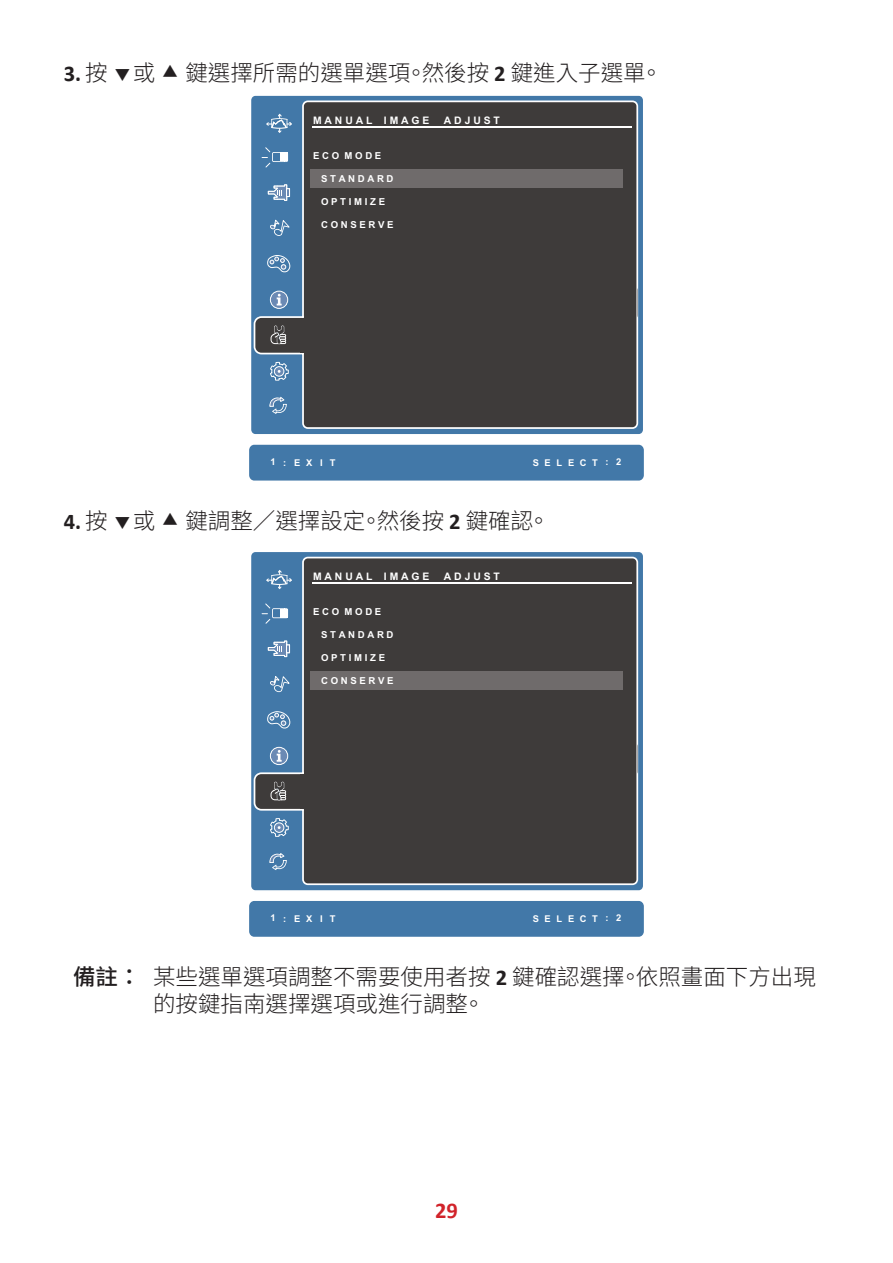
<style>
.page{position:relative;width:893px;height:1263px;background:#fff}
.page>*{position:absolute;margin:0;border:0;box-sizing:border-box;transform-origin:0 0}
.t1{font:300 22.5px/27px "Noto Sans TC";color:#231f20}
.t2{font:700 22.5px "Calibri";color:#231f20}
.t3{font:700 22.5px "Calibri";color:#d1232a}
.t4{font:700 10.35px "Arial";color:#fff}
.t5{font:700 9.6px "Arial";color:#fff}
.t6{font:700 9.3px "Arial";letter-spacing:.62em;color:#fff}
.s1{font-family:"Noto Sans TC";font-weight:300}
.s2{font-family:"Calibri";font-weight:700}
.s3{font-weight:500}
</style>
<div class="page">
<div style="left:249px;top:445px;width:395px;height:35px;background:#4278a8;border-radius:5px"></div>
<svg style="left:251px;top:95px;width:392px;height:339px;background:#5082ae"></svg>
<svg style="left:254px;top:100px;width:384px;height:329px;background:#424448"></svg>
<svg style="left:637px;top:288px;width:1px;height:29px"></svg>
<svg style="left:270px;top:220px;width:19px;height:16px"></svg>
<svg style="left:267px;top:255px;width:23px;height:17px"></svg>
<svg style="left:270px;top:362px;width:19px;height:19px"></svg>
<svg style="left:270px;top:291px;width:18px;height:18px"></svg>
<svg style="left:269px;top:397px;width:18px;height:17px"></svg>
<svg style="left:268px;top:184px;width:22px;height:17px"></svg>
<svg style="left:271px;top:325px;width:15px;height:19px"></svg>
<div style="left:310px;top:169px;width:313px;height:19px;background:#6f6b6b"></div>
<hr style="left:312px;top:126px;width:320px;height:2px;background:#fff">
<svg style="left:262px;top:147px;width:26px;height:21px"></svg>
<svg style="left:266px;top:114px;width:26px;height:19px"></svg>
<svg style="left:300px;top:351px;width:6px;height:2px"></svg>
<div style="left:249px;top:901px;width:395px;height:36px;background:#4278a8;border-radius:5px"></div>
<svg style="left:251px;top:552px;width:392px;height:339px;background:#5283af"></svg>
<svg style="left:254px;top:557px;width:384px;height:328px;background:#424448"></svg>
<svg style="left:637px;top:744px;width:1px;height:30px"></svg>
<svg style="left:270px;top:676px;width:19px;height:16px"></svg>
<svg style="left:267px;top:711px;width:23px;height:17px"></svg>
<svg style="left:270px;top:818px;width:19px;height:19px"></svg>
<svg style="left:270px;top:747px;width:18px;height:18px"></svg>
<svg style="left:269px;top:853px;width:18px;height:17px"></svg>
<svg style="left:268px;top:641px;width:22px;height:16px"></svg>
<svg style="left:271px;top:782px;width:15px;height:18px"></svg>
<div style="left:310px;top:672px;width:313px;height:18px;background:#6f6b6b"></div>
<hr style="left:312px;top:583px;width:320px;height:1px;background:#fff">
<svg style="left:262px;top:603px;width:26px;height:21px"></svg>
<svg style="left:266px;top:570px;width:26px;height:19px"></svg>
<svg style="left:300px;top:807px;width:6px;height:2px"></svg>
<p class="t2" style="left:64px;top:58px;width:93px">3. <span class="s1">按 或</span></p>
<p class="t1" style="left:185px;top:60px;width:479px">鍵選擇所需的選單選項。然後按 <span class="s2">2</span> 鍵進入子選單。</p>
<p class="t4" style="left:313px;top:113px;width:118px">M A N U A L I M A G E</p>
<p class="t4" style="left:444px;top:113px;width:57px">A D J U S T</p>
<p class="t5" style="left:313px;top:149px;width:70px">E C O M O D E</p>
<p class="t5" style="left:321px;top:172px;width:74px">S T A N D A R D</p>
<p class="t5" style="left:321px;top:195px;width:65px">O P T I M I Z E</p>
<p class="t5" style="left:321px;top:218px;width:74px">C O N S E R V E</p>
<p class="t6" style="left:271px;top:456px;width:17px">1 :</p>
<p class="t6" style="left:306px;top:456px;width:8px">X</p>
<p class="t6" style="left:294px;top:456px;width:8px">E</p>
<p class="t6" style="left:320px;top:456px;width:17px">I T</p>
<p class="t6" style="left:533px;top:456px;width:90px">SELECT : 2</p>
<p class="t2" style="left:64px;top:505px;width:93px">4. <span class="s1">按 或</span></p>
<p class="t1" style="left:185px;top:507px;width:366px">鍵調整／選擇設定。然後按 <span class="s2">2</span> 鍵確認。</p>
<p class="t4" style="left:313px;top:569px;width:118px">M A N U A L I M A G E</p>
<p class="t4" style="left:444px;top:569px;width:57px">A D J U S T</p>
<p class="t5" style="left:313px;top:605px;width:70px">E C O M O D E</p>
<p class="t5" style="left:321px;top:628px;width:74px">S T A N D A R D</p>
<p class="t5" style="left:321px;top:651px;width:65px">O P T I M I Z E</p>
<p class="t5" style="left:321px;top:674px;width:74px">C O N S E R V E</p>
<p class="t6" style="left:271px;top:912px;width:17px">1 :</p>
<p class="t6" style="left:306px;top:912px;width:8px">X</p>
<p class="t6" style="left:294px;top:912px;width:8px">E</p>
<p class="t6" style="left:320px;top:912px;width:17px">I T</p>
<p class="t6" style="left:533px;top:912px;width:90px">SELECT : 2</p>
<p class="t1" style="left:153px;top:964px;width:664px;text-indent:-80px"><span class="s3">備註：</span> 某些選單選項調整不需要使用者按 <span class="s2">2</span> 鍵確認選擇。依照畫面下方出現的按鍵指南選擇選項或進行調整。</p>
<p class="t3" style="left:435px;top:1194px;width:24px">29</p>
</div>
